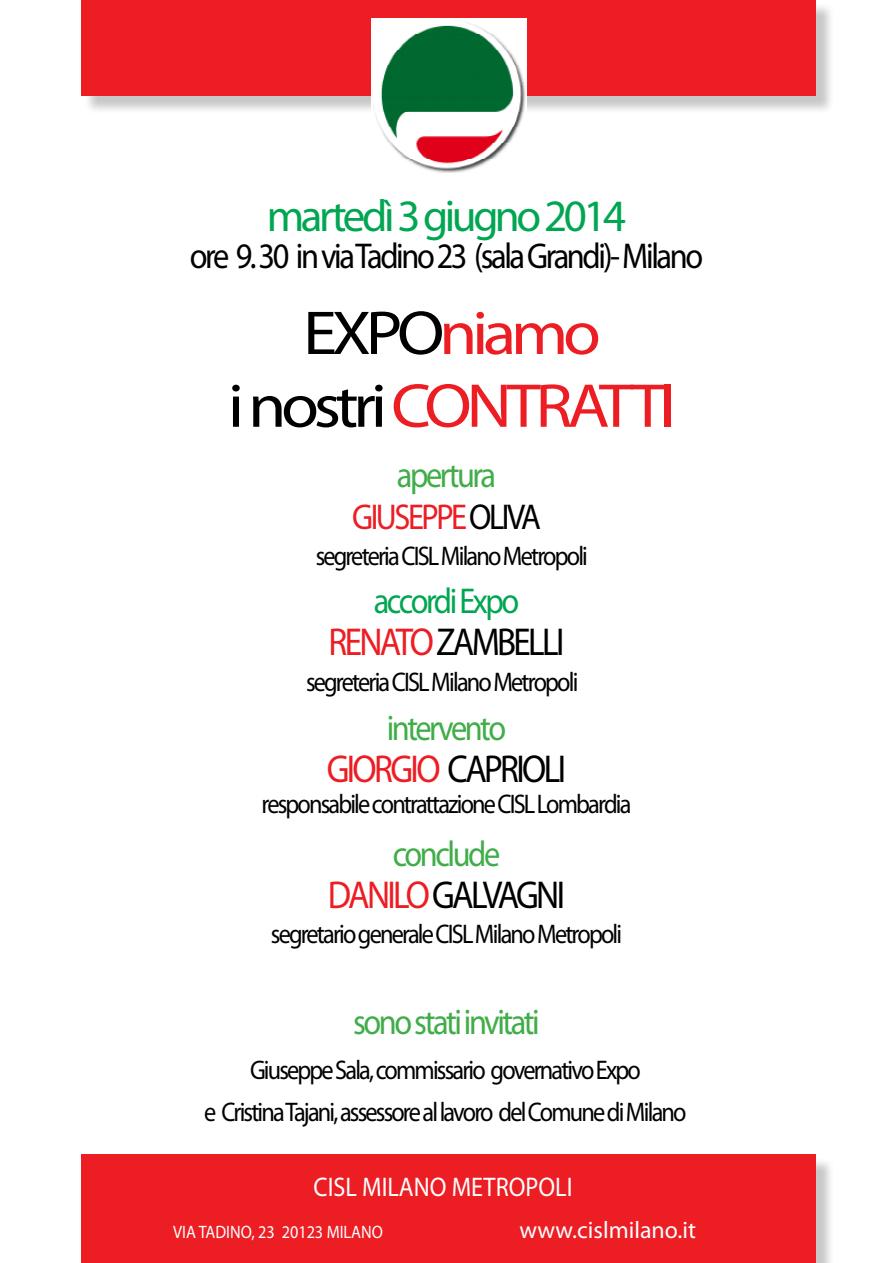
<style>
.page{position:relative;width:893px;height:1263px;background:#fff}
.page>*{position:absolute;margin:0;border:0;box-sizing:border-box;transform-origin:0 0}
.t1{font:62.4px/72.8px "Myriad Pro";letter-spacing:-.075em;color:#ed1d24;text-align:center;scale:1.1 1}
.t2{font:45px "Myriad Pro";letter-spacing:-.075em;color:#00a651}
.t3{font:39px "Myriad Pro";letter-spacing:-.075em;color:#000;scale:.9 1}
.t4{font:36px/42px "Myriad Pro";letter-spacing:-.075em;color:#41ad49;text-align:center;scale:.9 1}
.t5{font:36px "Myriad Pro";letter-spacing:-.075em;color:#000;scale:.9 1}
.t6{font:36px "Myriad Pro";letter-spacing:-.075em;color:#00a651;scale:.9 1}
.t7{font:27px/42px "Myriad Pro";letter-spacing:-.075em;color:#000;text-align:center;scale:.9 1}
.t8{font:27px "Myriad Pro";color:#fff;scale:.9 1}
.t9{font:24px "Myriad Pro";color:#fff}
.t10{font:18px "Myriad Pro";color:#fff;scale:.9 1}
.s1{color:#000}
.s2{color:#ed1d24}
</style>
<div class="page">
<div style="left:84px;top:2px;width:751px;height:112px;background:#000;opacity:.22"></div>
<div style="left:81px;top:0;width:735px;height:96px;background:#ed1d24"></div>
<div style="left:84px;top:1157px;width:751px;height:106px;background:#000;opacity:.22"></div>
<div style="left:81px;top:1154px;width:735px;height:109px;background:#ed1d24"></div>
<img style="left:371px;top:19px;width:156px;height:153px">
<h2 class="t2" style="left:267px;top:189px;width:361px">martedì 3 giugno 2014</h2>
<h3 class="t5" style="left:190px;top:233px;width:572px">ore 9. 30 in via Tadino 23 (sala Grandi)- Milano</h3>
<h1 class="t1" style="left:228px;top:296px;width:409px"><span class="s1">EXPO</span>niamo<br><span class="s1">i nostri</span> CONTRATTI</h1>
<h3 class="t4" style="left:352px;top:454px;width:211px">apertura<br><span class="s2">GIUSEPPE</span> <span class="s1">OLIVA</span></h3>
<p class="t7" style="left:316px;top:535px;width:304px">segreteria CISL Milano Metropoli</p>
<h3 class="t6" style="left:374px;top:579px;width:163px">accordi Expo</h3>
<h3 class="t3" style="left:328px;top:618px;width:264px"><span class="s2">RENATO</span> ZAMBELLI</h3>
<p class="t7" style="left:306px;top:660px;width:304px">segreteria CISL Milano Metropoli</p>
<h3 class="t4" style="left:387px;top:706px;width:134px">intervento</h3>
<h3 class="t3" style="left:327px;top:744px;width:267px"><span class="s2">GIORGIO</span> CAPRIOLI</h3>
<p class="t7" style="left:262px;top:783px;width:413px">responsabile contrattazione CISL Lombardia</p>
<h3 class="t4" style="left:393px;top:832px;width:121px">conclude</h3>
<h3 class="t3" style="left:328px;top:870px;width:265px"><span class="s2">DANILO</span> GALVAGNI</h3>
<p class="t7" style="left:271px;top:912px;width:392px">segretario generale CISL Milano Metropoli</p>
<h3 class="t4" style="left:353px;top:1000px;width:209px">sono stati invitati</h3>
<p class="t7" style="left:204px;top:1049px;width:537px">Giuseppe Sala, commissario governativo Expo<br>e Cristina Tajani, assessore al lavoro del Comune di Milano</p>
<p class="t8" style="left:314px;top:1170px;width:289px">CISL MILANO METROPOLI</p>
<p class="t10" style="left:173px;top:1221px;width:235px">VIA TADINO, 23 20123 MILANO</p>
<p class="t9" style="left:520px;top:1215px;width:178px">www.cislmilano.it</p>
</div>
